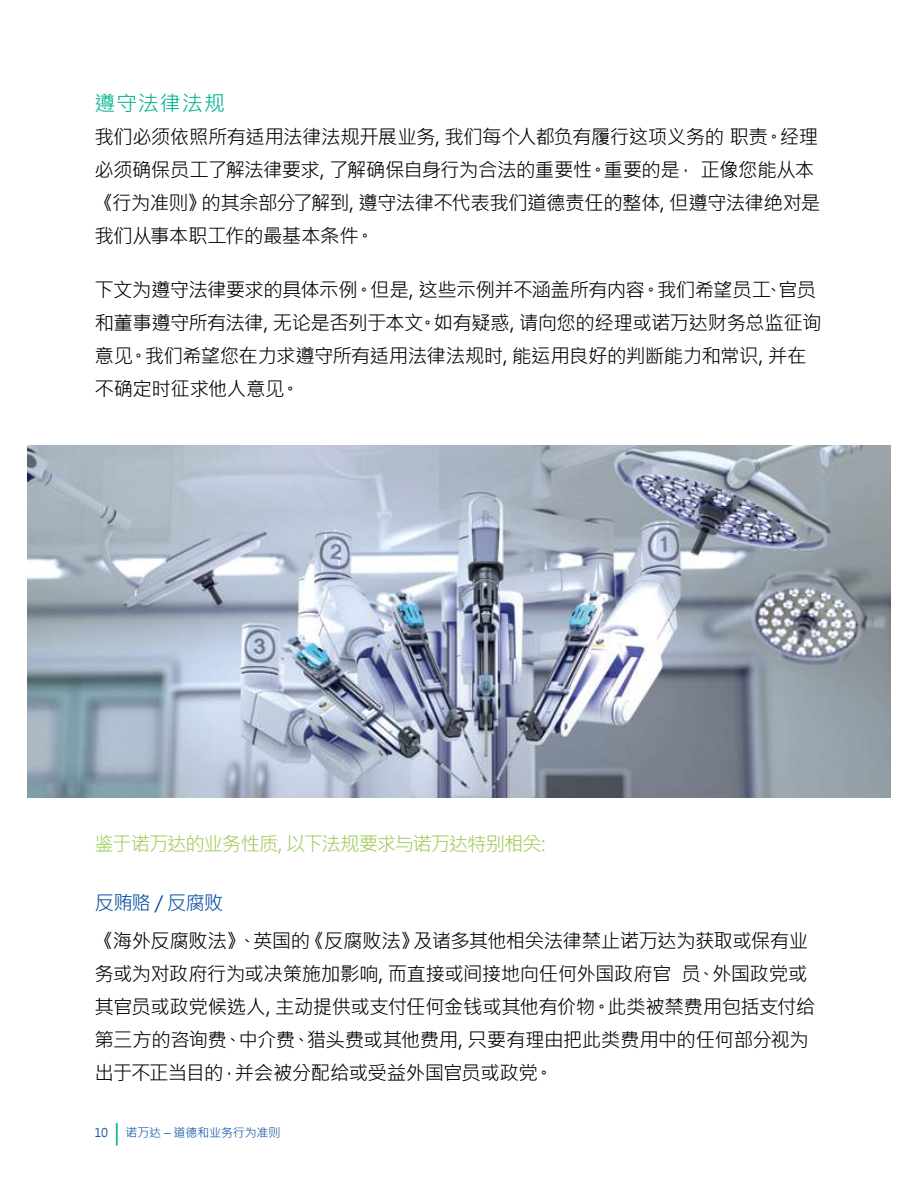
<style>
.page{position:relative;width:918px;height:1188px;background:#fff}
.page>*{position:absolute;margin:0;border:0;box-sizing:border-box;transform-origin:0 0}
.t1{font:21px "Microsoft Jheng Hei";letter-spacing:.045em;color:#00b18f}
.t2{font:19.5px/33px "Microsoft Jheng Hei";letter-spacing:-.03em;color:#000}
.t3{font:19.5px "Microsoft Jheng Hei";letter-spacing:-.06em;color:#9fcd5c}
.t4{font:19.5px "Microsoft Jheng Hei";letter-spacing:-.05em;color:#0c51a3}
.t5{font:12px "Microsoft Jheng Hei";letter-spacing:-.01em;color:#0c51a3}
.s1{font-size:21px;color:#00b18f}
</style>
<div class="page">
<img style="left:27px;top:446px;width:864px;height:352px">
<p class="t1" style="left:94px;top:90px;width:132px">遵守法律法规</p>
<p class="t2" style="left:94px;top:121px;width:727px">我们必须依照所有适用法律法规开展业务, 我们每个人都负有履行这项义务的 职责。经理必须确保员工了解法律要求, 了解确保自身行为合法的重要性。重要的是， 正像您能从本《行为准则》的其余部分了解到, 遵守法律不代表我们道德责任的整体, 但遵守法律绝对是我们从事本职工作的最基本条件。</p>
<p class="t2" style="left:94px;top:273px;width:729px">下文为遵守法律要求的具体示例。但是, 这些示例并不涵盖所有内容。我们希望员工、官员和董事遵守所有法律, 无论是否列于本文。如有疑惑, 请向您的经理或诺万达财务总监征询意见。我们希望您在力求遵守所有适用法律法规时, 能运用良好的判断能力和常识, 并在不确定时征求他人意见。</p>
<p class="t3" style="left:94px;top:831px;width:453px">鉴于诺万达的业务性质, 以下法规要求与诺万达特别相关:</p>
<p class="t4" style="left:94px;top:891px;width:130px">反贿赂 / 反腐败</p>
<p class="t2" style="left:94px;top:924px;width:722px">《海外反腐败法》、英国的《反腐败法》及诸多其他相关法律禁止诺万达为获取或保有业务或为对政府行为或决策施加影响, 而直接或间接地向任何外国政府官 员、外国政党或其官员或政党候选人, 主动提供或支付任何金钱或其他有价物。此类被禁费用包括支付给第三方的咨询费、中介费、猎头费或其他费用, 只要有理由把此类费用中的任何部分视为出于不正当目的，并会被分配给或受益外国官员或政党。</p>
<p class="t5" style="left:94px;top:1125px;width:187px">10 <span class="s1">|</span> 诺万达 – 道德和业务行为准则</p>
</div>
